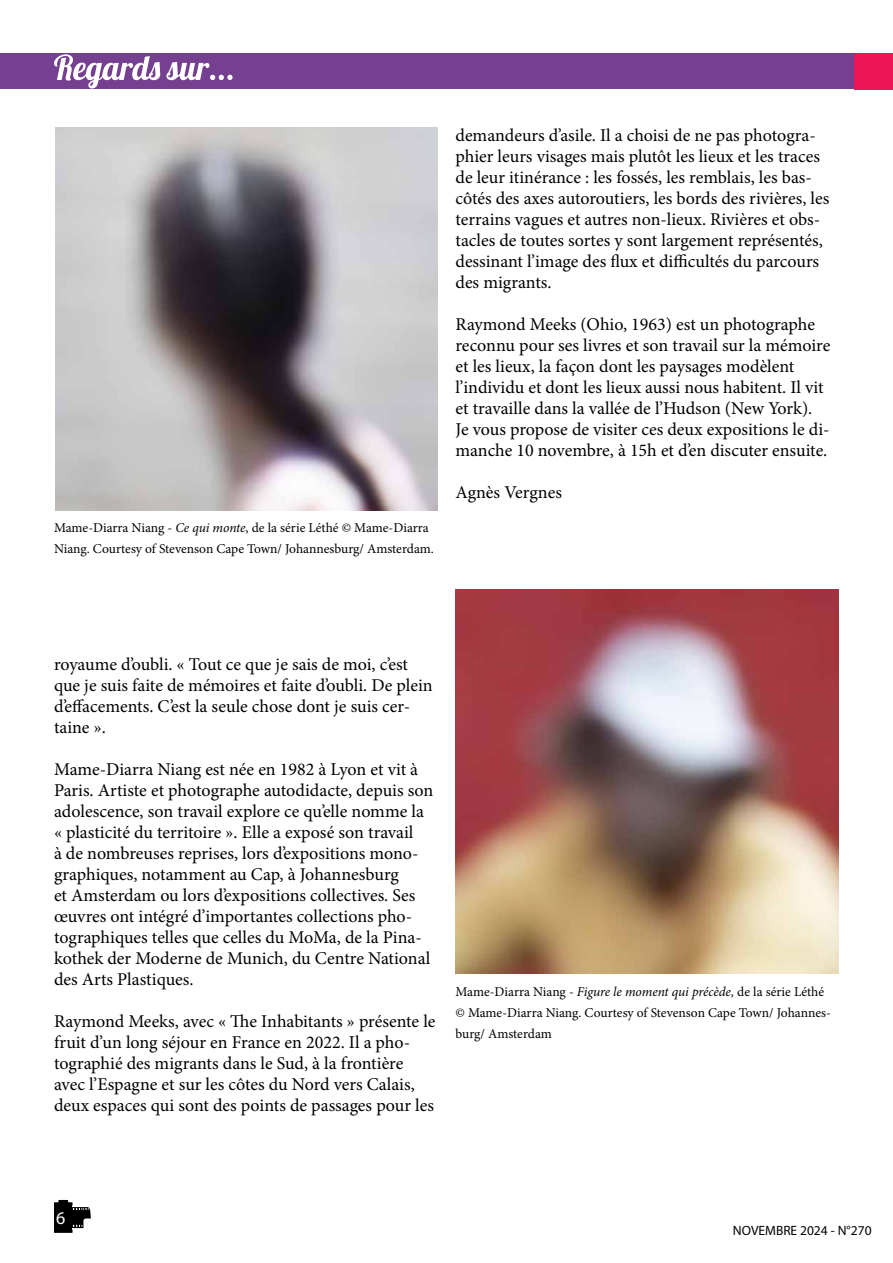
<style>
.page{position:relative;width:893px;height:1263px;background:#fff}
.page>*{position:absolute;margin:0;border:0;box-sizing:border-box;transform-origin:0 0}
.t1{font:18px/21px "Minion Pro";color:#000}
.t2{font:18px "Myriad Pro";color:#fff}
.t3{font:13.5px/21px "Minion Pro";letter-spacing:-.005em;color:#000}
.t4{font:13.5px "Myriad Pro";color:#000}
.s1{font-style:italic}
</style>
<div class="page">
<svg style="left:58px;top:1200px;width:33px;height:28px"></svg>
<div style="left:54px;top:1205px;width:18px;height:25px;background:#000"></div>
<hr style="left:54px;top:1202px;width:19px;height:3px;background:#000">
<svg style="left:54px;top:1229px;width:19px;height:4px"></svg>
<div style="left:0;top:53px;width:893px;height:35px;background:#75408f"></div>
<svg style="left:54px;top:54px;width:179px;height:35px"></svg>
<div style="left:855px;top:54px;width:38px;height:35px;background:#ed1558"></div>
<img style="left:55px;top:128px;width:382px;height:382px">
<img style="left:455px;top:590px;width:384px;height:383px">
<p class="t3" style="left:54px;top:517px;width:381px">Mame-Diarra Niang - <span class="s1">Ce qui monte</span>, de la série Léthé © Mame-Diarra<br>Niang. Courtesy of Stevenson Cape Town/ Johannesburg/ Amsterdam.</p>
<p class="t1" style="left:455px;top:125px;width:375px">demandeurs d’asile. Il a choisi de ne pas photogra&shy;phier leurs visages mais plutôt les lieux et les traces de leur itinérance : les fossés, les remblais, les bas&shy;côtés des axes autoroutiers, les bords des rivières, les terrains vagues et autres non-lieux. Rivières et obs&shy;tacles de toutes sortes y sont largement représentés, dessinant l’image des flux et difficultés du parcours des migrants.</p>
<p class="t1" style="left:455px;top:314px;width:376px">Raymond Meeks (Ohio, 1963) est un photographe reconnu pour ses livres et son travail sur la mémoire et les lieux, la façon dont les paysages modèlent l’individu et dont les lieux aussi nous habitent. Il vit et travaille dans la vallée de l’Hudson (New York).<br>Je vous propose de visiter ces deux expositions le di&shy;manche 10 novembre, à 15h et d’en discuter ensuite.</p>
<p class="t1" style="left:455px;top:482px;width:108px">Agnès Vergnes</p>
<p class="t1" style="left:54px;top:654px;width:380px">royaume d’oubli. « Tout ce que je sais de moi, c’est que je suis faite de mémoires et faite d’oubli. De plein d’effacements. C’est la seule chose dont je suis cer&shy;taine ».</p>
<p class="t1" style="left:54px;top:759px;width:381px">Mame-Diarra Niang est née en 1982 à Lyon et vit à Paris. Artiste et photographe autodidacte, depuis son adolescence, son travail explore ce qu’elle nomme la « plasticité du territoire ». Elle a exposé son travail<br>à de nombreuses reprises, lors d’expositions mono&shy;graphiques, notamment au Cap, à Johannesburg<br>et Amsterdam ou lors d’expositions collectives. Ses œuvres ont intégré d’importantes collections pho&shy;tographiques telles que celles du MoMa, de la Pina&shy;kothek der Moderne de Munich, du Centre National des Arts Plastiques.</p>
<p class="t1" style="left:54px;top:1011px;width:383px">Raymond Meeks, avec « The Inhabitants » présente le fruit d’un long séjour en France en 2022. Il a pho&shy;tographié des migrants dans le Sud, à la frontière avec l’Espagne et sur les côtes du Nord vers Calais, deux espaces qui sont des points de passages pour les</p>
<p class="t3" style="left:455px;top:982px;width:377px">Mame-Diarra Niang - <span class="s1">Figure le moment qui précède,</span> de la série Léthé © Mame-Diarra Niang. Courtesy of Stevenson Cape Town/ Johannes&shy;burg/ Amsterdam</p>
<p class="t2" style="left:56px;top:1206px;width:11px">6</p>
<p class="t4" style="left:733px;top:1222px;width:140px">NOVEMBRE 2024 - N°270</p>
</div>
